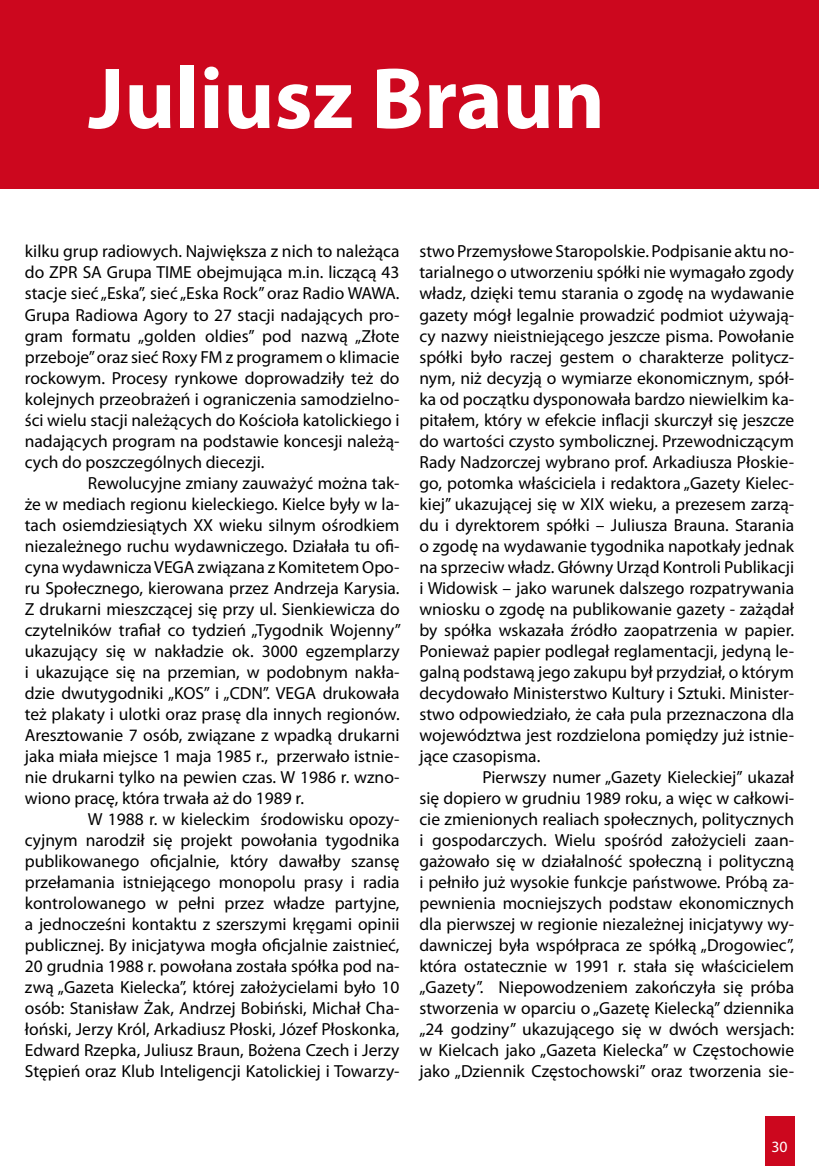
<style>
.page{position:relative;width:819px;height:1166px;background:#fff}
.page>*{position:absolute;margin:0;border:0;box-sizing:border-box;transform-origin:0 0}
.t1{font:700 87.5px "Myriad Pro";color:#fff}
.t2{font:17.5px/21px "Myriad Pro";color:#000;text-align:justify}
.t3{font:15.75px "Myriad Pro";color:#fff}
</style>
<div class="page">
<div style="left:0;top:0;width:819px;height:189px;background:#cc071e"></div>
<div style="left:765px;top:1116px;width:29px;height:50px;background:#cc071e"></div>
<h1 class="t1" style="left:88px;top:41px;width:518px">Juliusz Braun</h1>
<p class="t2" style="left:25px;top:241px;width:376px">kilku grup radiowych. Największa z nich to należąca do ZPR SA Grupa TIME obejmująca m.in. liczącą 43 stacje sieć „Eska”, sieć „Eska Rock” oraz Radio WAWA.<br>Grupa Radiowa Agory to 27 stacji nadających pro&shy;gram formatu „golden oldies” pod nazwą „Złote przeboje” oraz sieć Roxy FM z programem o klimacie rockowym. Procesy rynkowe doprowadziły też do kolejnych przeobrażeń i ograniczenia samodzielno&shy;ści wielu stacji należących do Kościoła katolickiego i nadających program na podstawie koncesji należą&shy;cych do poszczególnych diecezji.</p>
<p class="t2" style="left:25px;top:472px;width:378px;text-indent:63px">Rewolucyjne zmiany zauważyć można tak&shy;że w mediach regionu kieleckiego. Kielce były w la&shy;tach osiemdziesiątych XX wieku silnym ośrodkiem niezależnego ruchu wydawniczego. Działała tu ofi&shy;cyna wydawnicza VEGA związana z Komitetem Opo&shy;ru Społecznego, kierowana przez Andrzeja Karysia.<br>Z drukarni mieszczącej się przy ul. Sienkiewicza do czytelników trafiał co tydzień „Tygodnik Wojenny” ukazujący się w nakładzie ok. 3000 egzemplarzy i ukazujące się na przemian, w podobnym nakła&shy;dzie dwutygodniki „KOS” i „CDN”. VEGA drukowała też plakaty i ulotki oraz prasę dla innych regionów.<br>Aresztowanie 7 osób, związane z wpadką drukarni jaka miała miejsce 1 maja 1985 r., przerwało istnie&shy;nie drukarni tylko na pewien czas. W 1986 r. wzno&shy;wiono pracę, która trwała aż do 1989 r.</p>
<p class="t2" style="left:25px;top:808px;width:376px;text-indent:63px">W 1988 r. w kieleckim środowisku opozy&shy;cyjnym narodził się projekt powołania tygodnika publikowanego oficjalnie, który dawałby szansę przełamania istniejącego monopolu prasy i radia kontrolowanego w pełni przez władze partyjne, a jednocześni kontaktu z szerszymi kręgami opinii publicznej. By inicjatywa mogła oficjalnie zaistnieć, 20 grudnia 1988 r. powołana została spółka pod na&shy;zwą „Gazeta Kielecka”, której założycielami było 10 osób: Stanisław Żak, Andrzej Bobiński, Michał Cha&shy;łoński, Jerzy Król, Arkadiusz Płoski, Józef Płoskonka, Edward Rzepka, Juliusz Braun, Bożena Czech i Jerzy Stępień oraz Klub Inteligencji Katolickiej i Towarzy-</p>
<p class="t2" style="left:419px;top:241px;width:376px">stwo Przemysłowe Staropolskie. Podpisanie aktu no&shy;tarialnego o utworzeniu spółki nie wymagało zgody władz, dzięki temu starania o zgodę na wydawanie gazety mógł legalnie prowadzić podmiot używają&shy;cy nazwy nieistniejącego jeszcze pisma. Powołanie spółki było raczej gestem o charakterze politycz&shy;nym, niż decyzją o wymiarze ekonomicznym, spół&shy;ka od początku dysponowała bardzo niewielkim ka&shy;pitałem, który w efekcie inflacji skurczył się jeszcze do wartości czysto symbolicznej. Przewodniczącym Rady Nadzorczej wybrano prof. Arkadiusza Płoskie&shy;go, potomka właściciela i redaktora „Gazety Kielec&shy;kiej” ukazującej się w XIX wieku, a prezesem zarzą&shy;du i dyrektorem spółki – Juliusza Brauna. Starania o zgodę na wydawanie tygodnika napotkały jednak na sprzeciw władz. Główny Urząd Kontroli Publikacji i Widowisk – jako warunek dalszego rozpatrywania wniosku o zgodę na publikowanie gazety - zażądał by spółka wskazała źródło zaopatrzenia w papier.<br>Ponieważ papier podlegał reglamentacji, jedyną le&shy;galną podstawą jego zakupu był przydział, o którym decydowało Ministerstwo Kultury i Sztuki. Minister&shy;stwo odpowiedziało, że cała pula przeznaczona dla województwa jest rozdzielona pomiędzy już istnie&shy;jące czasopisma.</p>
<p class="t2" style="left:419px;top:766px;width:376px;text-indent:63px">Pierwszy numer „Gazety Kieleckiej” ukazał się dopiero w grudniu 1989 roku, a więc w całkowi&shy;cie zmienionych realiach społecznych, politycznych i gospodarczych. Wielu spośród założycieli zaan&shy;gażowało się w działalność społeczną i polityczną i pełniło już wysokie funkcje państwowe. Próbą za&shy;pewnienia mocniejszych podstaw ekonomicznych dla pierwszej w regionie niezależnej inicjatywy wy&shy;dawniczej była współpraca ze spółką „Drogowiec”, która ostatecznie w 1991 r. stała się właścicielem „Gazety”. Niepowodzeniem zakończyła się próba stworzenia w oparciu o „Gazetę Kielecką” dziennika „24 godziny” ukazującego się w dwóch wersjach: w Kielcach jako „Gazeta Kielecka” w Częstochowie jako „Dziennik Częstochowski” oraz tworzenia sie-</p>
<p class="t3" style="left:771px;top:1137px;width:18px">30</p>
</div>
